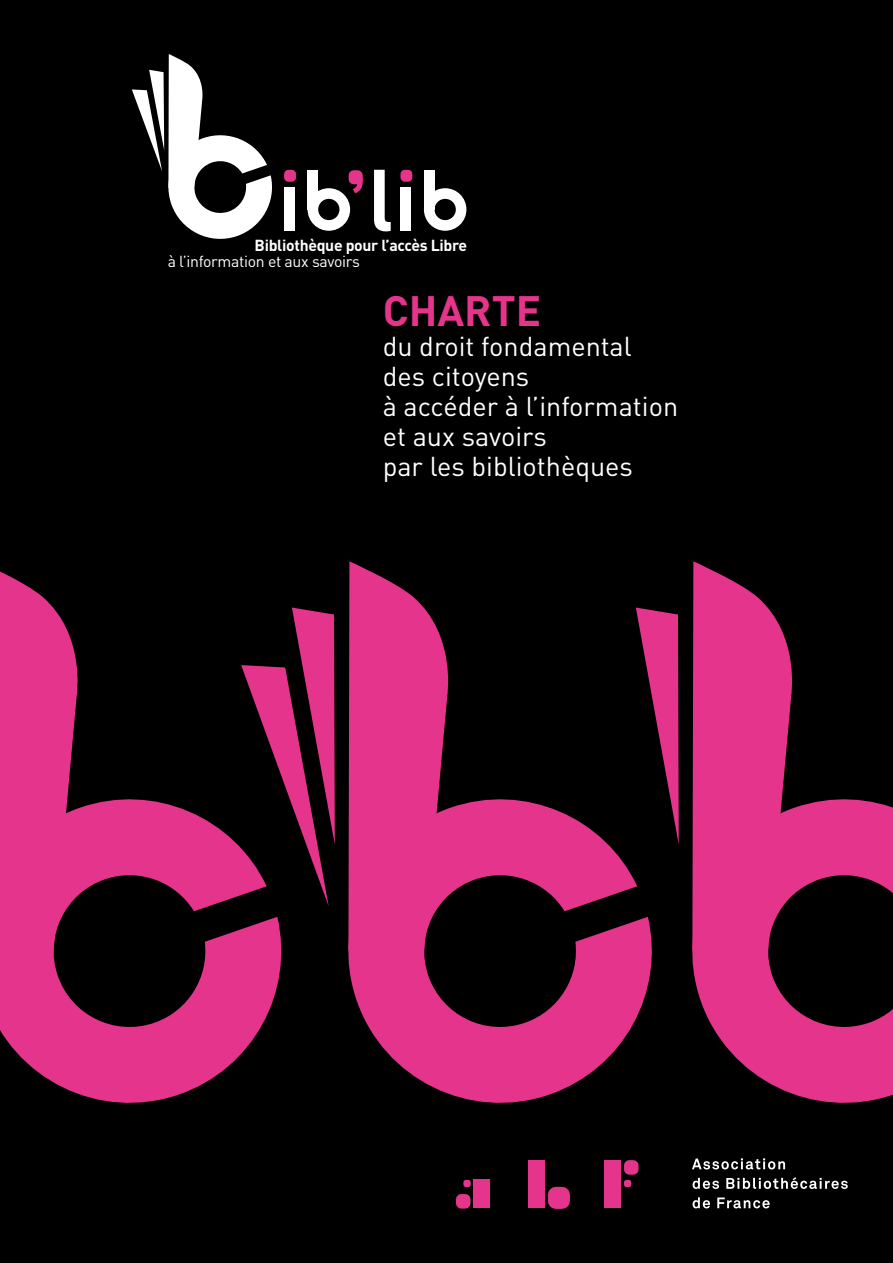
<style>
.page{position:relative;width:893px;height:1263px;background:#000}
.page>*{position:absolute;margin:0;border:0;box-sizing:border-box;transform-origin:0 0}
.t1{font:700 42px "DIN";color:#e4348b}
.t2{font:27px/30px "DIN";color:#fff}
.t3{font:700 15.75px "DIN";letter-spacing:-.02em;color:#fff}
.t4{font:15.75px "DIN";letter-spacing:-.02em;color:#fff}
</style>
<div class="page">
<svg style="left:132px;top:54px;width:140px;height:185px"></svg>
<div style="left:424px;top:170px;width:10px;height:39px;background:#fff"></div>
<svg style="left:424px;top:188px;width:42px;height:43px"></svg>
<div style="left:400px;top:187px;width:11px;height:44px;background:#fff"></div>
<div style="left:284px;top:187px;width:10px;height:44px;background:#fff"></div>
<svg style="left:374px;top:170px;width:17px;height:61px"></svg>
<svg style="left:400px;top:170px;width:13px;height:12px"></svg>
<svg style="left:284px;top:170px;width:12px;height:12px"></svg>
<svg style="left:308px;top:170px;width:55px;height:61px"></svg>
<svg style="left:349px;top:799px;width:303px;height:304px;fill:#e4348b"></svg>
<svg style="left:348px;top:561px;width:109px;height:407px"></svg>
<svg style="left:241px;top:607px;width:94px;height:299px"></svg>
<svg style="left:693px;top:799px;width:200px;height:304px;fill:#e4348b"></svg>
<svg style="left:692px;top:561px;width:109px;height:407px"></svg>
<svg style="left:636px;top:607px;width:43px;height:238px"></svg>
<svg style="left:0;top:782px;width:295px;height:321px;fill:#e4348b"></svg>
<svg style="left:0;top:571px;width:86px;height:397px"></svg>
<div style="left:473px;top:1179px;width:17px;height:29px;background:#e4348b"></div>
<div style="left:529px;top:1160px;width:16px;height:48px;background:#e4348b"></div>
<svg style="left:456px;top:1194px;width:15px;height:15px"></svg>
<svg style="left:463px;top:1180px;width:8px;height:7px"></svg>
<svg style="left:548px;top:1186px;width:22px;height:23px"></svg>
<div style="left:605px;top:1160px;width:16px;height:48px;background:#e4348b"></div>
<svg style="left:624px;top:1160px;width:15px;height:27px"></svg>
<svg style="left:692px;top:1158px;width:93px;height:11px"></svg>
<svg style="left:693px;top:1178px;width:26px;height:11px"></svg>
<svg style="left:726px;top:1177px;width:122px;height:12px"></svg>
<svg style="left:693px;top:1197px;width:17px;height:11px"></svg>
<svg style="left:717px;top:1197px;width:53px;height:11px"></svg>
<p class="t3" style="left:255px;top:235px;width:214px">Bibliothèque pour l’accès Libre</p>
<p class="t4" style="left:168px;top:251px;width:194px">à l’information et aux savoirs</p>
<h1 class="t1" style="left:383px;top:284px;width:160px">CHARTE</h1>
<p class="t2" style="left:383px;top:331px;width:297px">du droit fondamental des citoyens<br>à accéder à l’information et aux savoirs<br>par les bibliothèques</p>
</div>
